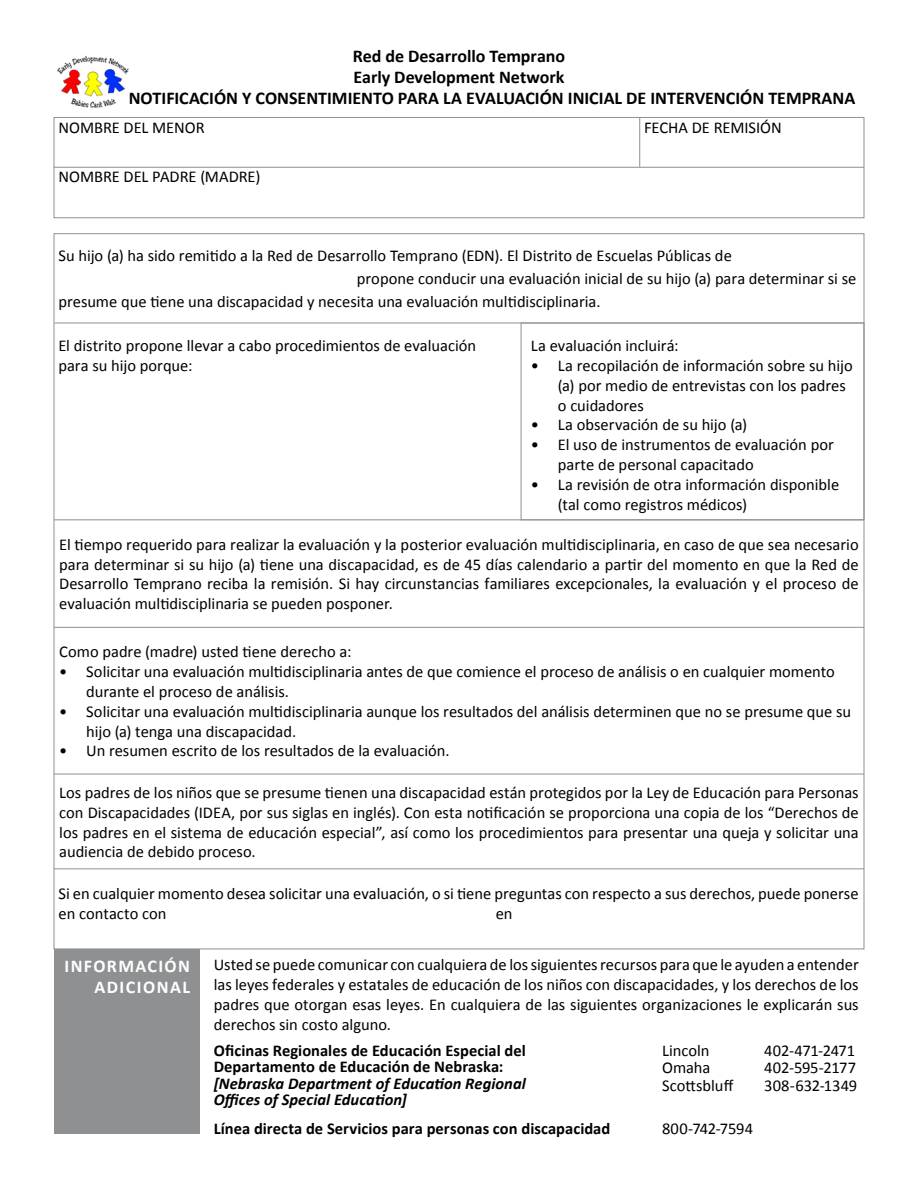
<style>
.page{position:relative;width:918px;height:1188px;background:#fff}
.page>*{position:absolute;margin:0;border:0;box-sizing:border-box;transform-origin:0 0}
.t1{font:700 18px "Calibri";color:#000}
.t2{font:700 18px/21.6px "Calibri";letter-spacing:.075em;color:#fff;text-align:right}
.t3{font:16.5px/19.8px "Calibri";color:#000}
.t4{font:700 16.5px/16.5px "Calibri";color:#000}
.t5{font:italic 700 16.5px/16.5px "Calibri";color:#000}
.t6{font:16.5px "Calibri";letter-spacing:-.02em;color:#000}
</style>
<div class="page">
<div style="left:55px;top:949px;width:145px;height:185px;background:#8e9092"></div>
<img style="left:57px;top:56px;width:72px;height:52px">
<div style="left:54px;top:117px;width:810px;height:101px;border:1px solid #8e9092"></div>
<hr style="left:54px;top:167px;width:810px;height:1px;background:#8e9092">
<hr style="left:639px;top:117px;width:1px;height:50px;background:#8e9092">
<hr style="left:54px;top:868px;width:810px;height:1px;background:#8e9092">
<hr style="left:54px;top:323px;width:810px;height:1px;background:#8e9092">
<hr style="left:54px;top:519px;width:810px;height:1px;background:#8e9092">
<hr style="left:54px;top:627px;width:810px;height:1px;background:#8e9092">
<hr style="left:54px;top:774px;width:810px;height:1px;background:#8e9092">
<div style="left:521px;top:323px;width:343px;height:197px;border:1px solid #8e9092"></div>
<p class="t1" style="left:353px;top:44px;width:214px">Red de Desarrollo Temprano</p>
<p class="t1" style="left:129px;top:87px;width:728px">NOTIFICACIÓN Y CONSENTIMIENTO PARA LA EVALUACIÓN INICIAL DE INTERVENCIÓN TEMPRANA</p>
<p class="t1" style="left:354px;top:65px;width:212px">Early Development Network</p>
<p class="t3" style="left:58px;top:117px;width:148px">NOMBRE DEL MENOR</p>
<p class="t3" style="left:644px;top:118px;width:139px">FECHA DE REMISIÓN</p>
<p class="t3" style="left:58px;top:167px;width:203px">NOMBRE DEL PADRE (MADRE)</p>
<p class="t3" style="left:58px;top:245px;width:675px">Su hijo (a) ha sido remitido a la Red de Desarrollo Temprano (EDN). El Distrito de Escuelas Públicas de</p>
<p class="t3" style="left:58px;top:292px;width:544px">presume que tiene una discapacidad y necesita una evaluación multidisciplinaria.</p>
<p class="t3" style="left:58px;top:336px;width:419px">El distrito propone llevar a cabo procedimientos de evaluación para su hijo porque:</p>
<p class="t3" style="left:357px;top:268px;width:501px">propone conducir una evaluación inicial de su hijo (a) para determinar si se</p>
<p class="t3" style="left:531px;top:336px;width:149px">La evaluación incluirá:</p>
<p class="t3" style="left:558px;top:356px;width:296px;text-indent:-27px">• La recopilación de información sobre su hijo (a) por medio de entrevistas con los padres o cuidadores</p>
<p class="t3" style="left:531px;top:415px;width:218px">• La observación de su hijo (a)</p>
<p class="t3" style="left:558px;top:435px;width:277px;text-indent:-27px">• El uso de instrumentos de evaluación por parte de personal capacitado</p>
<p class="t3" style="left:558px;top:475px;width:283px;text-indent:-27px">• La revisión de otra información disponible (tal como registros médicos)</p>
<p class="t3" style="left:59px;top:535px;width:801px;text-align:justify">El tiempo requerido para realizar la evaluación y la posterior evaluación multidisciplinaria, en caso de que sea necesario para determinar si su hijo (a) tiene una discapacidad, es de 45 días calendario a partir del momento en que la Red de Desarrollo Temprano reciba la remisión. Si hay circunstancias familiares excepcionales, la evaluación y el proceso de evaluación multidisciplinaria se pueden posponer.</p>
<p class="t3" style="left:59px;top:642px;width:294px">Como padre (madre) usted tiene derecho a:</p>
<p class="t3" style="left:86px;top:662px;width:750px;text-indent:-27px">• Solicitar una evaluación multidisciplinaria antes de que comience el proceso de análisis o en cualquier momento durante el proceso de análisis.</p>
<p class="t3" style="left:86px;top:701px;width:766px;text-indent:-27px">• Solicitar una evaluación multidisciplinaria aunque los resultados del análisis determinen que no se presume que su hijo (a) tenga una discapacidad.</p>
<p class="t3" style="left:59px;top:741px;width:392px">• Un resumen escrito de los resultados de la evaluación.</p>
<p class="t3" style="left:59px;top:783px;width:801px;text-align:justify">Los padres de los niños que se presume tienen una discapacidad están protegidos por la Ley de Educación para Personas con Discapacidades (IDEA, por sus siglas en inglés). Con esta notificación se proporciona una copia de los “Derechos de los padres en el sistema de educación especial”, así como los procedimientos para presentar una queja y solicitar una audiencia de debido proceso.</p>
<p class="t3" style="left:59px;top:884px;width:802px">Si en cualquier momento desea solicitar una evaluación, o si tiene preguntas con respecto a sus derechos, puede ponerse en contacto con</p>
<p class="t3" style="left:496px;top:903px;width:18px">en</p>
<p class="t2" style="left:65px;top:955px;width:127px">INFORMACIÓN<br>ADICIONAL</p>
<p class="t3" style="left:214px;top:955px;width:646px;text-align:justify">Usted se puede comunicar con cualquiera de los siguientes recursos para que le ayuden a entender las leyes federales y estatales de educación de los niños con discapacidades, y los derechos de los padres que otorgan esas leyes. En cualquiera de las siguientes organizaciones le explicarán sus derechos sin costo alguno.</p>
<p class="t4" style="left:214px;top:1042px;width:313px">Oficinas Regionales de Educación Especial del<br>Departamento de Educación de Nebraska:</p>
<p class="t5" style="left:214px;top:1075px;width:314px">[Nebraska Department of Education Regional<br>Offices of Special Education]</p>
<p class="t3" style="left:662px;top:1040px;width:49px">Lincoln</p>
<p class="t6" style="left:764px;top:1040px;width:92px">402-471-2471</p>
<p class="t3" style="left:662px;top:1058px;width:50px">Omaha</p>
<p class="t3" style="left:764px;top:1058px;width:93px">402-595-2177</p>
<p class="t3" style="left:662px;top:1076px;width:73px">Scottsbluff</p>
<p class="t3" style="left:764px;top:1076px;width:95px">308-632-1349</p>
<p class="t4" style="left:214px;top:1120px;width:398px">Línea directa de Servicios para personas con discapacidad</p>
<p class="t3" style="left:662px;top:1119px;width:93px">800-742-7594</p>
</div>
